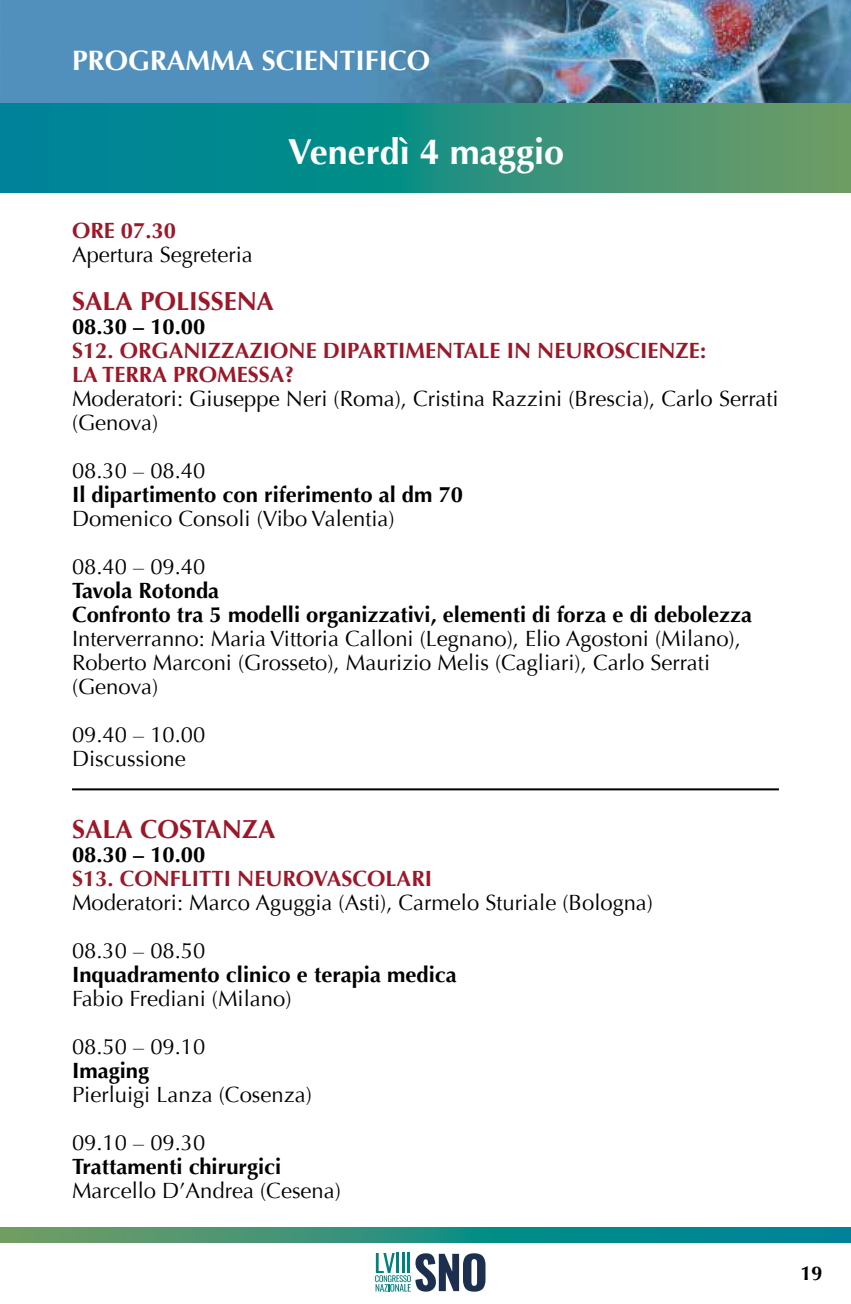
<style>
.page{position:relative;width:851px;height:1304px;background:#fff}
.page>*{position:absolute;margin:0;border:0;box-sizing:border-box;transform-origin:0 0}
.t1{font:700 36px "Optima";color:#fff}
.t2{font:700 28px "Optima";color:#fff}
.t3{font:700 26px "Optima";color:#9c1829}
.t4{font:22px/24px "Optima";color:#000}
.t5{font:700 22px/24px "Optima";color:#000}
.t6{font:700 22px/24px "Optima";color:#9c1829}
.t7{font:700 20px "Optima";color:#000}
</style>
<div class="page">
<svg style="left:0;top:1228px;width:850px;height:15px"></svg>
<svg style="left:375px;top:1253px;width:110px;height:39px"></svg>
<img style="left:0;top:0;width:850px;height:104px">
<hr style="left:72px;top:788px;width:706px;height:2px;background:#000">
<svg style="left:1px;top:103px;width:849px;height:89px"></svg>
<p class="t2" style="left:72px;top:44px;width:359px">PROGRAMMA SCIENTIFICO</p>
<h1 class="t1" style="left:288px;top:131px;width:278px">Venerdì 4 maggio</h1>
<p class="t6" style="left:72px;top:219px;width:105px">ORE 07.30</p>
<p class="t4" style="left:72px;top:243px;width:182px">Apertura Segreteria</p>
<p class="t3" style="left:72px;top:286px;width:203px">SALA POLISSENA</p>
<p class="t5" style="left:72px;top:315px;width:135px">08.30 – 10.00</p>
<p class="t6" style="left:72px;top:339px;width:635px">S12. ORGANIZZAZIONE DIPARTIMENTALE IN NEUROSCIENZE:<br>LA TERRA PROMESSA?</p>
<p class="t4" style="left:72px;top:387px;width:708px">Moderatori: Giuseppe Neri (Roma), Cristina Razzini (Brescia), Carlo Serrati (Genova)</p>
<p class="t4" style="left:72px;top:459px;width:135px">08.30 – 08.40</p>
<p class="t5" style="left:72px;top:483px;width:392px">Il dipartimento con riferimento al dm 70</p>
<p class="t4" style="left:72px;top:495px;width:324px;line-height:48px">Domenico Consoli (Vibo Valentia)<br>08.40 – 09.40</p>
<p class="t5" style="left:72px;top:579px;width:681px">Tavola Rotonda<br>Confronto tra 5 modelli organizzativi, elementi di forza e di debolezza</p>
<p class="t4" style="left:72px;top:627px;width:670px">Interverranno: Maria Vittoria Calloni (Legnano), Elio Agostoni (Milano),<br>Roberto Marconi (Grosseto), Maurizio Melis (Cagliari), Carlo Serrati (Genova)</p>
<p class="t4" style="left:72px;top:723px;width:135px">09.40 – 10.00<br>Discussione</p>
<p class="t3" style="left:72px;top:814px;width:205px">SALA COSTANZA</p>
<p class="t5" style="left:72px;top:843px;width:135px">08.30 – 10.00</p>
<p class="t6" style="left:72px;top:867px;width:361px">S13. CONFLITTI NEUROVASCOLARI</p>
<p class="t4" style="left:72px;top:879px;width:582px;line-height:48px">Moderatori: Marco Aguggia (Asti), Carmelo Sturiale (Bologna)<br>08.30 – 08.50</p>
<p class="t5" style="left:72px;top:963px;width:386px">Inquadramento clinico e terapia medica</p>
<p class="t4" style="left:72px;top:975px;width:221px;line-height:48px">Fabio Frediani (Milano)<br>08.50 – 09.10</p>
<p class="t5" style="left:72px;top:1059px;width:78px">Imaging</p>
<p class="t4" style="left:72px;top:1071px;width:241px;line-height:48px">Pierluigi Lanza (Cosenza)<br>09.10 – 09.30</p>
<p class="t5" style="left:72px;top:1155px;width:211px">Trattamenti chirurgici</p>
<p class="t4" style="left:72px;top:1179px;width:270px">Marcello D’Andrea (Cesena)</p>
<p class="t7" style="left:800px;top:1261px;width:24px">19</p>
</div>
